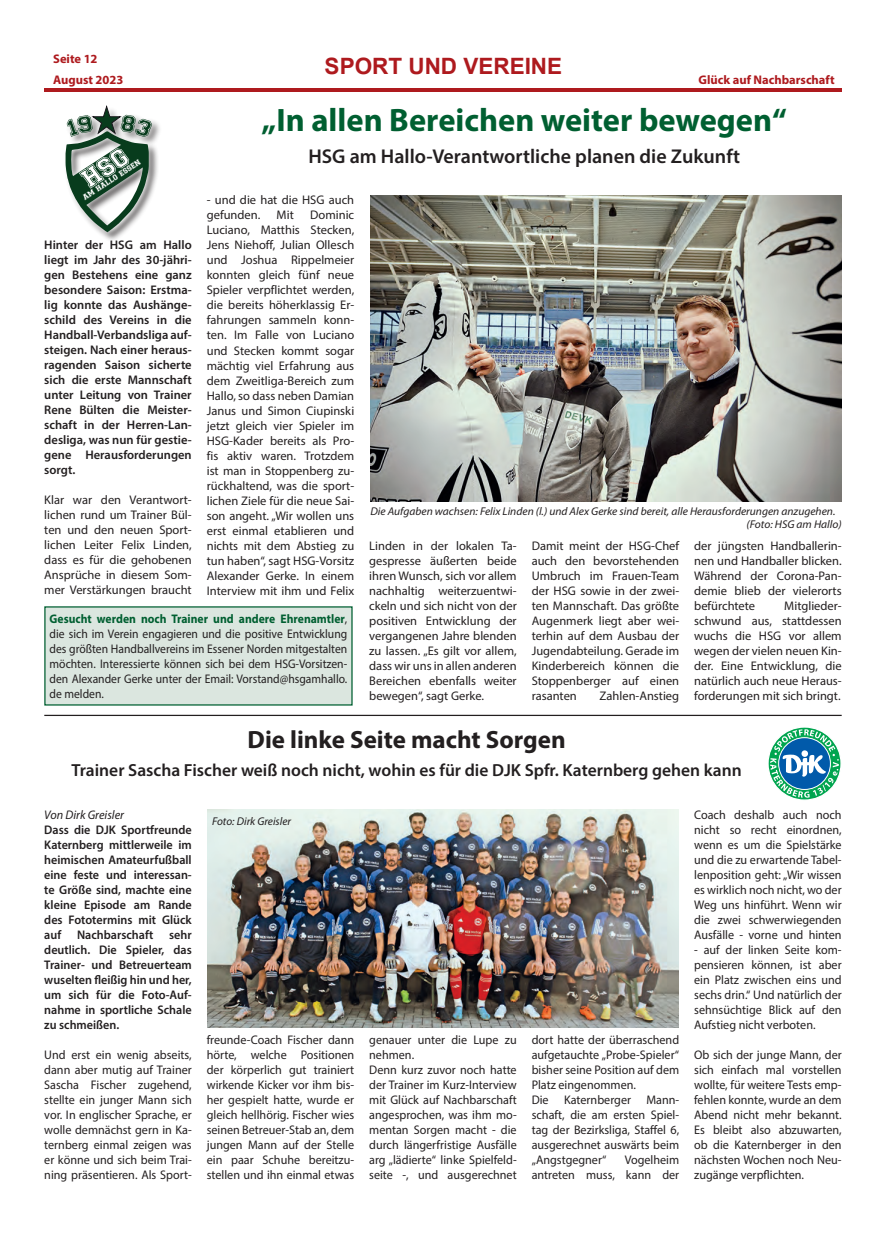
<style>
.page{position:relative;width:886px;height:1241px;background:#fff}
.page>*{position:absolute;margin:0;border:0;box-sizing:border-box;transform-origin:0 0}
.t1{font:700 32.5px "Myriad Pro";color:#005f31}
.t2{font:700 25px "Myriad Pro";color:#231f20}
.t3{font:700 22.5px "Arial";color:#ae1a1e}
.t4{font:600 20px "Myriad Pro";color:#231f20}
.t5{font:600 17.5px "Myriad Pro";color:#231f20}
.t6{font:12.5px/15px "Myriad Pro";color:#231f20;text-align:justify}
.t7{font:600 12.5px/15px "Myriad Pro";color:#231f20;text-align:justify}
.t8{font:12.5px/15px "Myriad Pro";color:#231f20;text-align:justify;scale:.93 1}
.t9{font:700 12.5px "Myriad Pro";color:#ae1a1e}
.t10{font:italic 12.5px "Myriad Pro";color:#231f20}
.t11{font:italic 11.25px/12.5px "Myriad Pro";color:#231f20}
.s1{font-weight:700;color:#005f31}
</style>
<div class="page">
<hr style="left:44px;top:88px;width:798px;height:4px;background:#ae1a1e">
<img style="left:370px;top:195px;width:472px;height:306px">
<hr style="left:44px;top:714px;width:798px;height:2px;background:#231f20">
<svg style="left:65px;top:105px;width:93px;height:133px"></svg>
<svg style="left:66px;top:106px;width:86px;height:126px"></svg>
<div style="left:44px;top:606px;width:309px;height:99px;background:#dbe6df"></div>
<img style="left:207px;top:809px;width:472px;height:218px">
<svg style="left:768px;top:727px;width:73px;height:73px"></svg>
<div style="left:801px;top:750px;width:7px;height:6px;background:#fff;border-radius:50%"></div>
<p class="t9" style="left:53px;top:50px;width:46px">Seite 12</p>
<h3 class="t3" style="left:325px;top:52px;width:239px">SPORT UND VEREINE</h3>
<p class="t9" style="left:53px;top:71px;width:72px">August 2023</p>
<p class="t9" style="left:699px;top:71px;width:137px">Glück auf Nachbarschaft</p>
<h1 class="t1" style="left:262px;top:99px;width:527px">„In allen Bereichen weiter bewegen“</h1>
<h3 class="t4" style="left:308px;top:144px;width:433px">HSG am Hallo-Verantwortliche planen die Zukunft</h3>
<p class="t7" style="left:44px;top:237px;width:149px">Hinter der HSG am Hallo liegt im Jahr des 30-jähri&shy;gen Bestehens eine ganz besondere Saison: Erstma&shy;lig konnte das Aushänge&shy;schild des Vereins in die Handball-Verbandsliga auf&shy;steigen. Nach einer heraus&shy;ragenden Saison sicherte sich die erste Mannschaft unter Leitung von Trainer Rene Bülten die Meister&shy;schaft in der Herren-Lan&shy;desliga, was nun für gestie&shy;gene Herausforderungen sorgt.</p>
<p class="t6" style="left:44px;top:492px;width:149px">Klar war den Verantwort&shy;lichen rund um Trainer Bül&shy;ten und den neuen Sport&shy;lichen Leiter Felix Linden, dass es für die gehobenen Ansprüche in diesem Som&shy;mer Verstärkungen braucht</p>
<p class="t6" style="left:207px;top:192px;width:149px">- und die hat die HSG auch gefunden.</p>
<p class="t6" style="left:207px;top:207px;width:149px;text-indent:103px">Dominic Luciano, Matthis Stecken, Jens Niehoff, Julian Ollesch und Joshua Rippelmeier konnten gleich fünf neue Spieler verpflichtet werden, die bereits höherklassig Er&shy;fahrungen sammeln konn&shy;ten. Im Falle von Luciano und Stecken kommt sogar mächtig viel Erfahrung aus dem Zweitliga-Bereich zum Hallo, so dass neben Damian Janus und Simon Ciupinski jetzt gleich vier Spieler im HSG-Kader bereits als Pro&shy;fis aktiv waren. Trotzdem ist man in Stoppenberg zu&shy;rückhaltend, was die sport&shy;lichen Ziele für die neue Sai&shy;son angeht. „Wir wollen uns erst einmal etablieren und nichts mit dem Abstieg zu tun haben“, sagt HSG-Vorsitz Alexander Gerke. In einem Interview mit ihm und Felix</p>
<p class="t6" style="left:277px;top:207px;width:19px">Mit</p>
<p class="t8" style="left:50px;top:610px;width:322px"><span class="s1">Gesucht werden noch Trainer und andere Ehrenamtler</span>, die sich im Verein engagieren und die positive Entwicklung des größten Handballvereins im Essener Norden mitgestalten möchten. Interessierte können sich bei dem HSG-Vorsitzen&shy;den Alexander Gerke unter der Email: Vorstand@hsgamhallo. de melden.</p>
<p class="t11" style="left:746px;top:505px;width:97px;text-indent:-376px">Die Aufgaben wachsen: Felix Linden (l.) und Alex Gerke sind bereit, alle Herausforderungen anzugehen. (Foto: HSG am Hallo)</p>
<p class="t6" style="left:369px;top:538px;width:149px">Linden in der lokalen Ta&shy;gespresse äußerten beide ihren Wunsch, sich vor allem nachhaltig weiterzuentwi&shy;ckeln und sich nicht von der positiven Entwicklung der vergangenen Jahre blenden zu lassen. „Es gilt vor allem, dass wir uns in allen anderen Bereichen ebenfalls weiter bewegen“, sagt Gerke.</p>
<p class="t6" style="left:532px;top:538px;width:149px">Damit meint der HSG-Chef auch den bevorstehenden Umbruch im Frauen-Team der HSG sowie in der zwei&shy;ten Mannschaft. Das größte Augenmerk liegt aber wei&shy;terhin auf dem Ausbau der Jugendabteilung. Gerade im Kinderbereich können die Stoppenberger auf einen rasanten</p>
<p class="t6" style="left:599px;top:688px;width:81px">Zahlen-Anstieg</p>
<p class="t6" style="left:694px;top:538px;width:149px">der jüngsten Handballerin&shy;nen und Handballer blicken.<br>Während der Corona-Pan&shy;demie blieb der vielerorts befürchtete</p>
<p class="t6" style="left:694px;top:598px;width:149px;text-indent:90px">Mitglieder&shy;schwund aus, stattdessen wuchs die HSG vor allem wegen der vielen neuen Kin&shy;der. Eine Entwicklung, die natürlich auch neue Heraus&shy;forderungen mit sich bringt.</p>
<h2 class="t2" style="left:248px;top:723px;width:320px">Die linke Seite macht Sorgen</h2>
<h3 class="t5" style="left:72px;top:758px;width:672px">Trainer Sascha Fischer weiß noch nicht, wohin es für die DJK Spfr. Katernberg gehen kann</h3>
<p class="t10" style="left:44px;top:806px;width:81px">Von Dirk Greisler</p>
<p class="t7" style="left:44px;top:821px;width:149px">Dass die DJK Sportfreunde Katernberg mittlerweile im heimischen Amateurfußball eine feste und interessan&shy;te Größe sind, machte eine kleine Episode am Rande des Fototermins mit Glück auf</p>
<p class="t6" style="left:694px;top:806px;width:149px">Coach deshalb auch noch nicht so recht einordnen, wenn es um die Spielstärke und die zu erwartende Tabel&shy;lenposition geht: „Wir wissen es wirklich noch nicht, wo der Weg uns hinführt. Wenn wir die zwei schwerwiegenden Ausfälle - vorne und hinten</p>
<p class="t6" style="left:694px;top:941px;width:149px">- auf der linken Seite kom&shy;pensieren können, ist aber ein Platz zwischen eins und sechs drin.“ Und natürlich der sehnsüchtige Blick auf den Aufstieg nicht verboten.</p>
<p class="t6" style="left:694px;top:1046px;width:149px">Ob sich der junge Mann, der sich einfach mal vorstellen wollte, für weitere Tests emp&shy;fehlen konnte, wurde an dem Abend nicht mehr bekannt.<br>Es bleibt also abzuwarten, ob die Katernberger in den nächsten Wochen noch Neu&shy;zugänge verpflichten.</p>
<p class="t11" style="left:212px;top:814px;width:80px">Foto: Dirk Greisler</p>
<p class="t7" style="left:77px;top:926px;width:78px">Nachbarschaft</p>
<p class="t7" style="left:44px;top:926px;width:149px;text-indent:125px">sehr deutlich. Die Spieler, das Trainer- und Betreuerteam wuselten fleißig hin und her, um sich für die Foto-Auf&shy;nahme in sportliche Schale zu schmeißen.</p>
<p class="t6" style="left:44px;top:1046px;width:149px">Und erst ein wenig abseits, dann aber mutig auf Trainer Sascha Fischer zugehend, stellte ein junger Mann sich vor. In englischer Sprache, er wolle demnächst gern in Ka&shy;ternberg einmal zeigen was er könne und sich beim Trai&shy;ning präsentieren. Als Sport-</p>
<p class="t6" style="left:207px;top:1031px;width:149px">freunde-Coach Fischer dann hörte, welche Positionen der körperlich gut trainiert wirkende Kicker vor ihm bis&shy;her gespielt hatte, wurde er gleich hellhörig. Fischer wies seinen Betreuer-Stab an, dem jungen Mann auf der Stelle ein paar Schuhe bereitzu&shy;stellen und ihn einmal etwas</p>
<p class="t6" style="left:369px;top:1031px;width:149px;text-align:left">genauer unter die Lupe zu nehmen.<br>Denn kurz zuvor noch hatte der Trainer im Kurz-Interview mit Glück auf Nachbarschaft angesprochen, was ihm mo&shy;mentan Sorgen macht - die durch längerfristige Ausfälle arg „lädierte“ linke Spielfeld&shy;seite -, und ausgerechnet</p>
<p class="t6" style="left:532px;top:1031px;width:149px;text-align:left">dort hatte der überraschend aufgetauchte „Probe-Spieler“ bisher seine Position auf dem<br>Platz eingenommen.<br>Die Katernberger Mann&shy;schaft, die am ersten Spiel&shy;tag der Bezirksliga, Staffel 6, ausgerechnet auswärts beim „Angstgegner“</p>
<p class="t6" style="left:532px;top:1151px;width:149px;text-align:right">Vogelheim<br>antreten muss, kann der</p>
</div>
